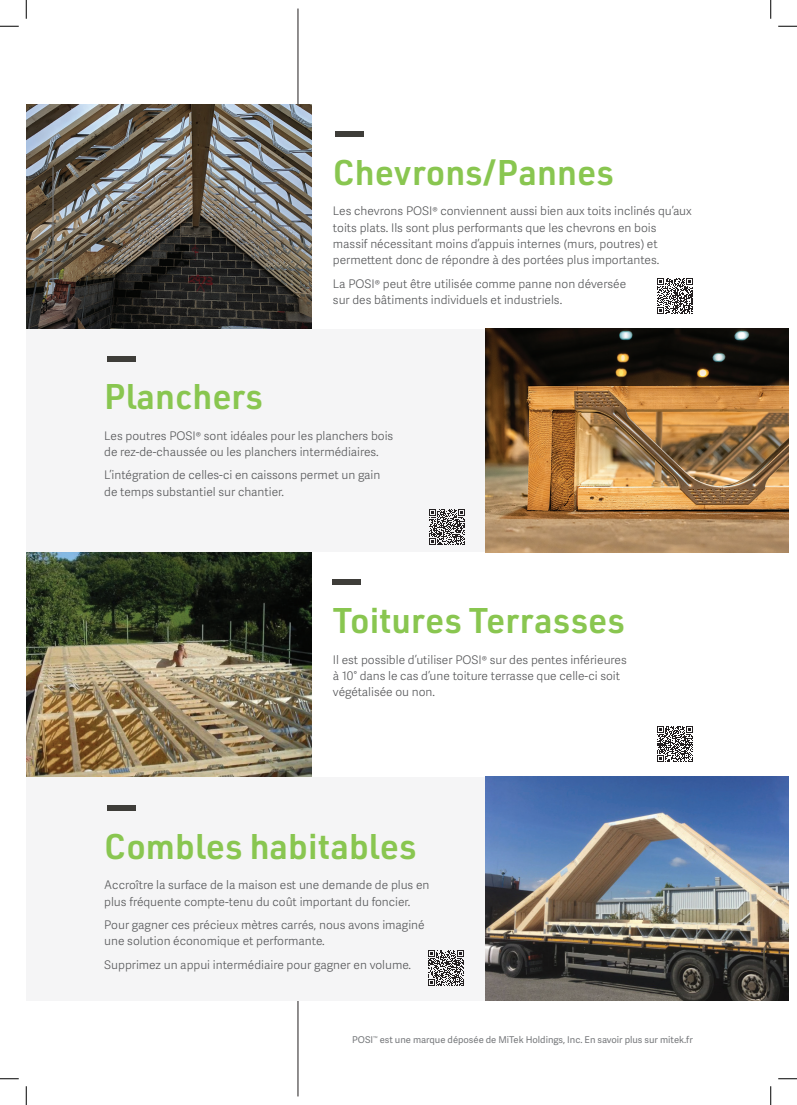
<style>
.page{position:relative;width:797px;height:1105px;background:#fff}
.page>*{position:absolute;margin:0;border:0;box-sizing:border-box;transform-origin:0 0}
.t1{font:600 35px "URWDIN";color:#89c650}
.t2{font:300 11.88px/16.2px "Adelle Sans";color:#57585a}
.t3{font:9.38px "Adelle Sans";color:#76787b}
</style>
<div class="page">
<hr style="left:298px;top:9px;width:1px;height:1087px;background:#231f20">
<div style="left:26px;top:776px;width:744px;height:225px;background:#f5f5f6"></div>
<div style="left:26px;top:328px;width:744px;height:224px;background:#f5f5f6"></div>
<div style="left:26px;top:552px;width:762px;height:225px;background:#fff"></div>
<img style="left:485px;top:328px;width:303px;height:224px">
<img style="left:26px;top:104px;width:286px;height:224px">
<div style="left:107px;top:356px;width:28px;height:5px;background:#3e3d39"></div>
<div style="left:107px;top:805px;width:28px;height:6px;background:#3e3d39"></div>
<div style="left:335px;top:131px;width:29px;height:6px;background:#3e3d39"></div>
<div style="left:332px;top:580px;width:28px;height:5px;background:#3e3d39"></div>
<img style="left:485px;top:777px;width:303px;height:224px">
<img style="left:27px;top:552px;width:284px;height:225px">
<hr style="left:53px;top:167px;width:1px;height:128px;background:#76787b">
<svg style="left:657px;top:278px;width:35px;height:36px"></svg>
<svg style="left:429px;top:509px;width:35px;height:36px"></svg>
<svg style="left:657px;top:726px;width:35px;height:36px"></svg>
<svg style="left:428px;top:950px;width:35px;height:35px"></svg>
<svg style="left:0;top:25px;width:19px;height:2px"></svg>
<svg style="left:778px;top:25px;width:19px;height:2px"></svg>
<svg style="left:0;top:1078px;width:19px;height:1px"></svg>
<svg style="left:778px;top:1078px;width:19px;height:1px"></svg>
<svg style="left:25px;top:0;width:2px;height:19px"></svg>
<svg style="left:25px;top:1086px;width:2px;height:19px"></svg>
<svg style="left:770px;top:0;width:1px;height:19px"></svg>
<svg style="left:770px;top:1086px;width:1px;height:19px"></svg>
<h1 class="t1" style="left:333px;top:149px;width:282px">Chevrons/Pannes</h1>
<p class="t2" style="left:333px;top:203px;width:360px">Les chevrons POSI® conviennent aussi bien aux toits inclinés qu’aux toits plats. Ils sont plus performants que les chevrons en bois massif nécessitant moins d’appuis internes (murs, poutres) et permettent donc de répondre à des portées plus importantes.</p>
<p class="t2" style="left:333px;top:276px;width:295px">La POSI® peut être utilisée comme panne non déversée sur des bâtiments individuels et industriels.</p>
<h1 class="t1" style="left:104px;top:373px;width:160px">Planchers</h1>
<p class="t2" style="left:104px;top:428px;width:290px">Les poutres POSI® sont idéales pour les planchers bois de rez-de-chaussée ou les planchers intermédiaires.</p>
<p class="t2" style="left:104px;top:467px;width:278px">L’intégration de celles-ci en caissons permet un gain de temps substantiel sur chantier.</p>
<h1 class="t1" style="left:333px;top:597px;width:294px">Toitures Terrasses</h1>
<p class="t2" style="left:333px;top:652px;width:295px">Il est possible d’utiliser POSI® sur des pentes inférieures à 10° dans le cas d’une toiture terrasse que celle-ci soit végétalisée ou non.</p>
<h1 class="t1" style="left:104px;top:823px;width:314px">Combles habitables</h1>
<p class="t2" style="left:104px;top:877px;width:327px">Accroître la surface de la maison est une demande de plus en plus fréquente compte-tenu du coût important du foncier.</p>
<p class="t2" style="left:104px;top:917px;width:322px">Pour gagner ces précieux mètres carrés, nous avons imaginé une solution économique et performante.</p>
<p class="t2" style="left:104px;top:956px;width:308px">Supprimez un appui intermédiaire pour gagner en volume.</p>
<p class="t3" style="left:352px;top:1034px;width:342px">POSI<sup>™</sup> est une marque déposée de MiTek Holdings, Inc. En savoir plus sur mitek.fr</p>
</div>
